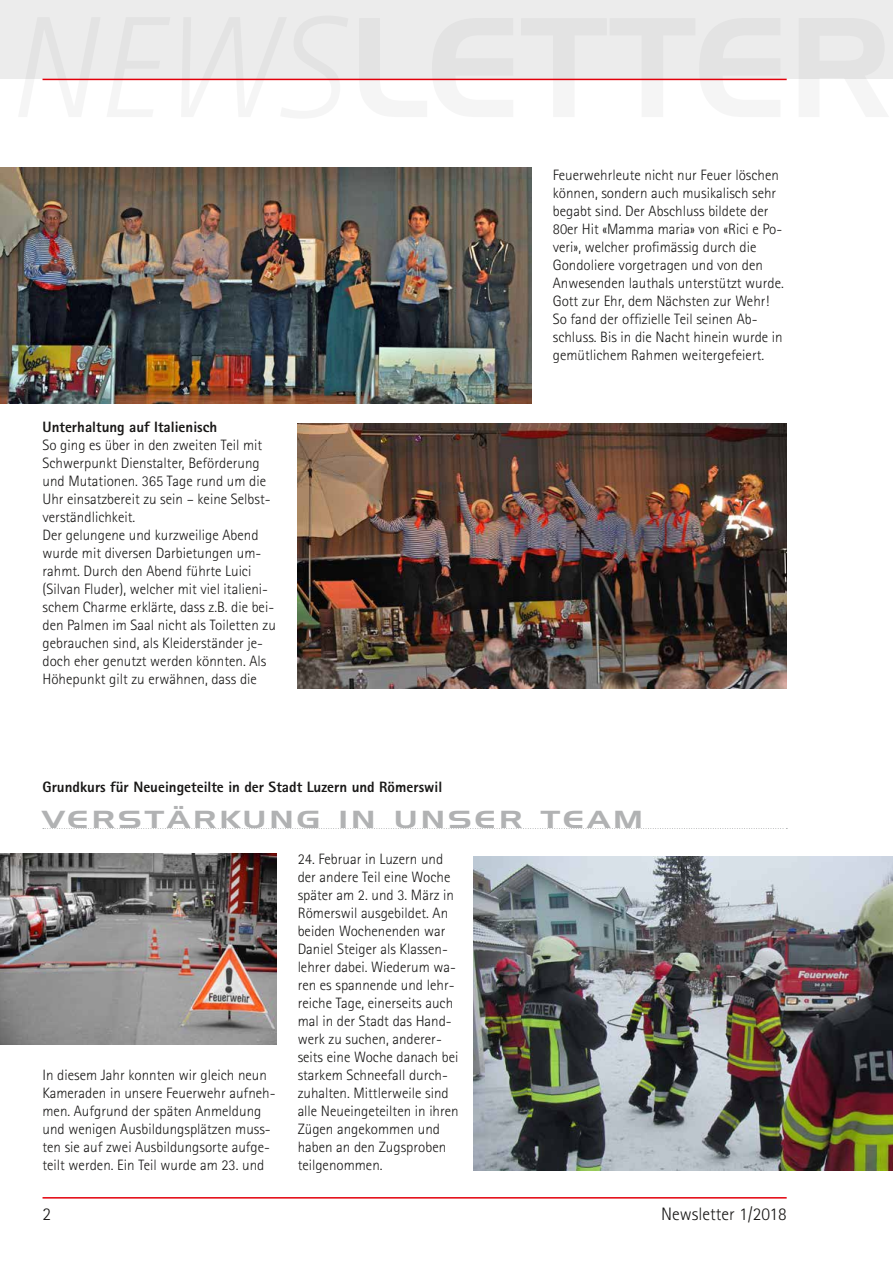
<style>
.page{position:relative;width:893px;height:1263px;background:#fff}
.page>*{position:absolute;margin:0;border:0;box-sizing:border-box;transform-origin:0 0}
.t1{font:24px "Handel Gothic BT";letter-spacing:.1em;color:#b1b2b3;scale:1.3 1}
.t2{font:300 18px "Rotis Sans Serif";color:#181716}
.t3{font:300 15px/18px "Rotis Sans Serif";color:#181716}
.t4{font:800 15px "Rotis Sans Serif";color:#181716}
</style>
<div class="page">
<div style="left:0;top:0;width:893px;height:79px;background:#ececec"></div>
<hr style="left:43px;top:1197px;width:744px;height:1px;background:#e3000b">
<hr style="left:43px;top:79px;width:744px;height:1px;background:#e3000b">
<img style="left:297px;top:424px;width:490px;height:265px">
<img style="left:0;top:168px;width:531px;height:236px">
<svg style="left:43px;top:828px;width:744px;height:1px"></svg>
<img style="left:0;top:854px;width:276px;height:190px">
<img style="left:473px;top:856px;width:420px;height:314px">
<p class="t4" style="left:43px;top:417px;width:176px">Unterhaltung auf Italienisch</p>
<p class="t3" style="left:43px;top:436px;width:235px">So ging es über in den zweiten Teil mit Schwerpunkt Dienstalter, Beförderung und Mutationen. 365 Tage rund um die Uhr einsatzbereit zu sein – keine Selbst&shy;verständlichkeit.<br>Der gelungene und kurzweilige Abend wurde mit diversen Darbietungen um&shy;rahmt. Durch den Abend führte Luici (Silvan Fluder), welcher mit viel italieni&shy;schem Charme erklärte, dass z.B. die bei&shy;den Palmen im Saal nicht als Toiletten zu gebrauchen sind, als Kleiderständer je&shy;doch eher genutzt werden könnten. Als Höhepunkt gilt zu erwähnen, dass die</p>
<p class="t3" style="left:553px;top:166px;width:233px">Feuerwehrleute nicht nur Feuer löschen können, sondern auch musikalisch sehr begabt sind. Der Abschluss bildete der 80er Hit «Mamma maria» von «Rici e Po&shy;veri», welcher profimässig durch die Gondoliere vorgetragen und von den Anwesenden lauthals unterstützt wurde.<br>Gott zur Ehr, dem Nächsten zur Wehr!<br>So fand der offizielle Teil seinen Ab&shy;schluss. Bis in die Nacht hinein wurde in gemütlichem Rahmen weitergefeiert.</p>
<p class="t4" style="left:43px;top:777px;width:401px">Grundkurs für Neueingeteilte in der Stadt Luzern und Römerswil</p>
<h1 class="t1" style="left:43px;top:805px;width:463px">VERSTÄRKUNG IN UNSER TEAM</h1>
<p class="t3" style="left:43px;top:1066px;width:235px">In diesem Jahr konnten wir gleich neun Kameraden in unsere Feuerwehr aufneh&shy;men. Aufgrund der späten Anmeldung und wenigen Ausbildungsplätzen muss&shy;ten sie auf zwei Ausbildungsorte aufge&shy;teilt werden. Ein Teil wurde am 23. und</p>
<p class="t3" style="left:298px;top:850px;width:163px">24. Februar in Luzern und der andere Teil eine Woche später am 2. und 3. März in<br>Römerswil ausgebildet. An beiden Wochenenden war<br>Daniel Steiger als Klassen&shy;lehrer dabei. Wiederum wa&shy;ren es spannende und lehr&shy;reiche Tage, einerseits auch mal in der Stadt das Hand&shy;werk zu suchen, anderer&shy;seits eine Woche danach bei starkem Schneefall durch&shy;zuhalten. Mittlerweile sind alle Neueingeteilten in ihren<br>Zügen angekommen und haben an den Zugsproben teilgenommen.</p>
<p class="t2" style="left:43px;top:1204px;width:10px">2</p>
<p class="t2" style="left:661px;top:1204px;width:127px">Newsletter 1/2018</p>
</div>
